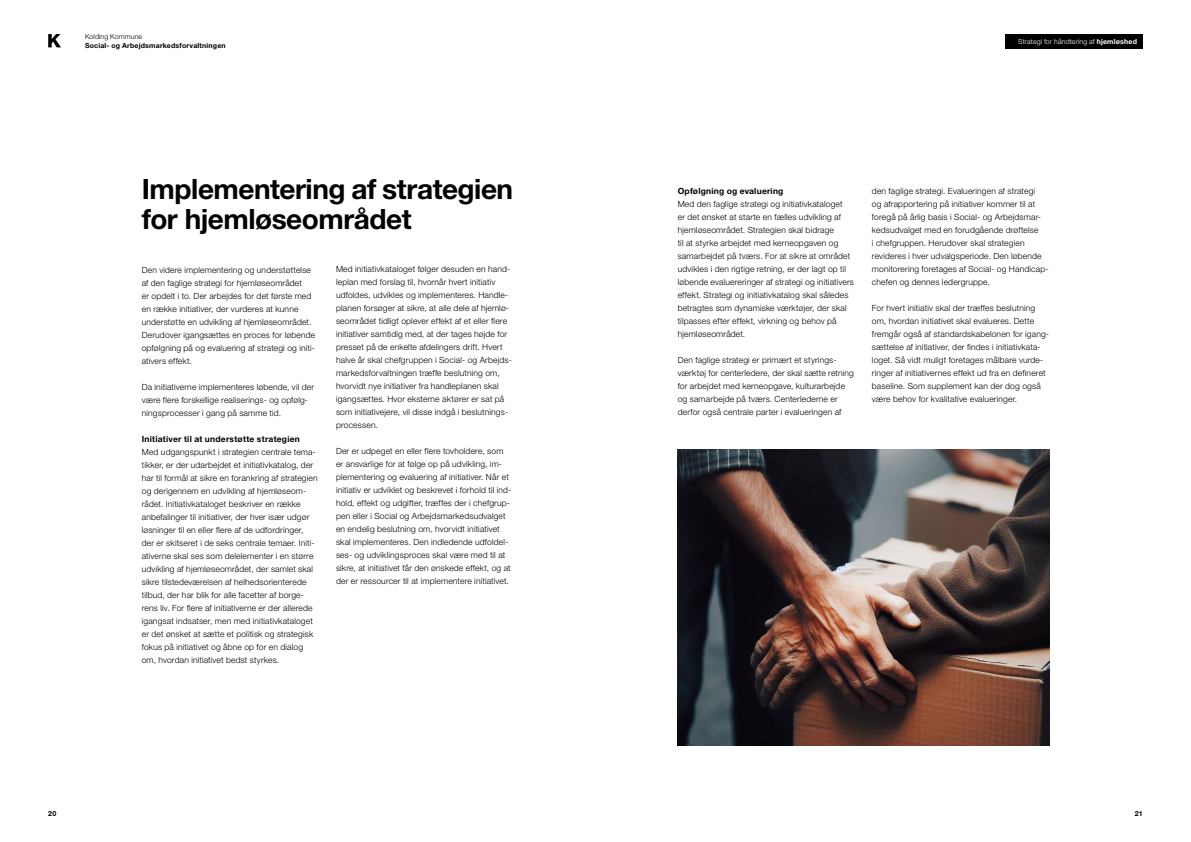
<style>
.page{position:relative;width:1191px;height:842px;background:#fff}
.page>*{position:absolute;margin:0;border:0;box-sizing:border-box;transform-origin:0 0}
.t1{font:700 28px/30px "Helvetica Neue LT Std";letter-spacing:-.015em;color:#000}
.t2{font:300 8.5px/13px "Helvetica Neue LT Std";letter-spacing:.02em;color:#000}
.t3{font:700 8.5px "Helvetica Neue LT Std";letter-spacing:.025em;color:#000}
.t4{font:700 7px "Helvetica Neue LT Std";letter-spacing:.03em;color:#000}
.t5{font:300 7px "Helvetica Neue LT Std";letter-spacing:.02em;color:#fff}
.t6{font:300 7px "Helvetica Neue LT Std";letter-spacing:.02em;color:#000}
.s1{font-weight:700}
</style>
<div class="page">
<div style="left:1005px;top:34px;width:137px;height:14px;background:#000"></div>
<svg style="left:48px;top:34px;width:13px;height:13px"></svg>
<img style="left:677px;top:449px;width:372px;height:297px">
<p class="t6" style="left:85px;top:32px;width:59px">Kolding Kommune</p>
<p class="t4" style="left:85px;top:41px;width:142px">Social- og Arbejdsmarkedsforvaltningen</p>
<h1 class="t1" style="left:142px;top:173px;width:373px">Implementering af strategien for hjemløseområdet</h1>
<p class="t2" style="left:142px;top:263px;width:175px">Den videre implementering og understøttelse af den faglige strategi for hjemløseområdet<br>er opdelt i to. Der arbejdes for det første med en række initiativer, der vurderes at kunne understøtte en udvikling af hjemløseområdet.<br>Derudover igangsættes en proces for løbende opfølgning på og evaluering af strategi og initi&shy;ativers effekt.</p>
<p class="t2" style="left:142px;top:380px;width:174px">Da initiativerne implementeres løbende, vil der være flere forskellige realiserings- og opfølg&shy;ningsprocesser i gang på samme tid.</p>
<p class="t3" style="left:142px;top:433px;width:160px">Initiativer til at understøtte strategien</p>
<p class="t2" style="left:142px;top:445px;width:177px">Med udgangspunkt i strategien centrale tema&shy;tikker, er der udarbejdet et initiativkatalog, der har til formål at sikre en forankring af strategien og derigennem en udvikling af hjemløseom&shy;rådet. Initiativkataloget beskriver en række anbefalinger til initiativer, der hver især udgør løsninger til en eller flere af de udfordringer, der er skitseret i de seks centrale temaer. Initi&shy;ativerne skal ses som delelementer i en større udvikling af hjemløseområdet, der samlet skal sikre tilstedeværelsen af helhedsorienterede tilbud, der har blik for alle facetter af borge&shy;rens liv. For flere af initiativerne er der allerede igangsat indsatser, men med initiativkataloget er det ønsket at sætte et politisk og strategisk fokus på initiativet og åbne op for en dialog om, hvordan initiativet bedst styrkes.</p>
<p class="t2" style="left:336px;top:263px;width:177px">Med initiativkataloget følger desuden en hand&shy;leplan med forslag til, hvornår hvert initiativ udfoldes, udvikles og implementeres. Handle&shy;planen forsøger at sikre, at alle dele af hjemlø&shy;seområdet tidligt oplever effekt af et eller flere initiativer samtidig med, at der tages højde for presset på de enkelte afdelingers drift. Hvert halve år skal chefgruppen i Social- og Arbejds&shy;markedsforvaltningen træffe beslutning om, hvorvidt nye initiativer fra handleplanen skal igangsættes. Hvor eksterne aktører er sat på som initiativejere, vil disse indgå i beslutnings&shy;processen.</p>
<p class="t2" style="left:336px;top:445px;width:177px">Der er udpeget en eller flere tovholdere, som er ansvarlige for at følge op på udvikling, im&shy;plementering og evaluering af initiativer. Når et initiativ er udviklet og beskrevet i forhold til ind&shy;hold, effekt og udgifter, træffes der i chefgrup&shy;pen eller i Social og Arbejdsmarkedsudvalget en endelig beslutning om, hvorvidt initiativet skal implementeres. Den indledende udfoldel&shy;ses- og udviklingsproces skal være med til at sikre, at initiativet får den ønskede effekt, og at der er ressourcer til at implementere initiativet.</p>
<p class="t4" style="left:48px;top:810px;width:10px">20</p>
<p class="t5" style="left:1018px;top:37px;width:120px">Strategi for håndtering af <span class="s1">hjemløshed</span></p>
<p class="t3" style="left:677px;top:186px;width:107px">Opfølgning og evaluering</p>
<p class="t2" style="left:677px;top:198px;width:178px">Med den faglige strategi og initiativkataloget<br>er det ønsket at starte en fælles udvikling af hjemløseområdet. Strategien skal bidrage<br>til at styrke arbejdet med kerneopgaven og samarbejdet på tværs. For at sikre at området udvikles i den rigtige retning, er der lagt op til løbende evaluereringer af strategi og initiativers effekt. Strategi og initiativkatalog skal således betragtes som dynamiske værktøjer, der skal tilpasses efter effekt, virkning og behov på hjemløseområdet.</p>
<p class="t2" style="left:677px;top:354px;width:178px">Den faglige strategi er primært et styrings&shy;værktøj for centerledere, der skal sætte retning for arbejdet med kerneopgave, kulturarbejde og samarbejde på tværs. Centerlederne er derfor også centrale parter i evalueringen af</p>
<p class="t2" style="left:872px;top:185px;width:178px">den faglige strategi. Evalueringen af strategi<br>og afrapportering på initiativer kommer til at foregå på årlig basis i Social- og Arbejdsmar&shy;kedsudvalget med en forudgående drøftelse<br>i chefgruppen. Herudover skal strategien revideres i hver udvalgsperiode. Den løbende monitorering foretages af Social- og Handicap&shy;chefen og dennes ledergruppe.</p>
<p class="t2" style="left:872px;top:302px;width:179px">For hvert initiativ skal der træffes beslutning om, hvordan initiativet skal evalueres. Dette fremgår også af standardskabelonen for igang&shy;sættelse af initiativer, der findes i initiativkata&shy;loget. Så vidt muligt foretages målbare vurde&shy;ringer af initiativernes effekt ud fra en defineret baseline. Som supplement kan der dog også være behov for kvalitative evalueringer.</p>
<p class="t4" style="left:1135px;top:810px;width:9px">21</p>
</div>
